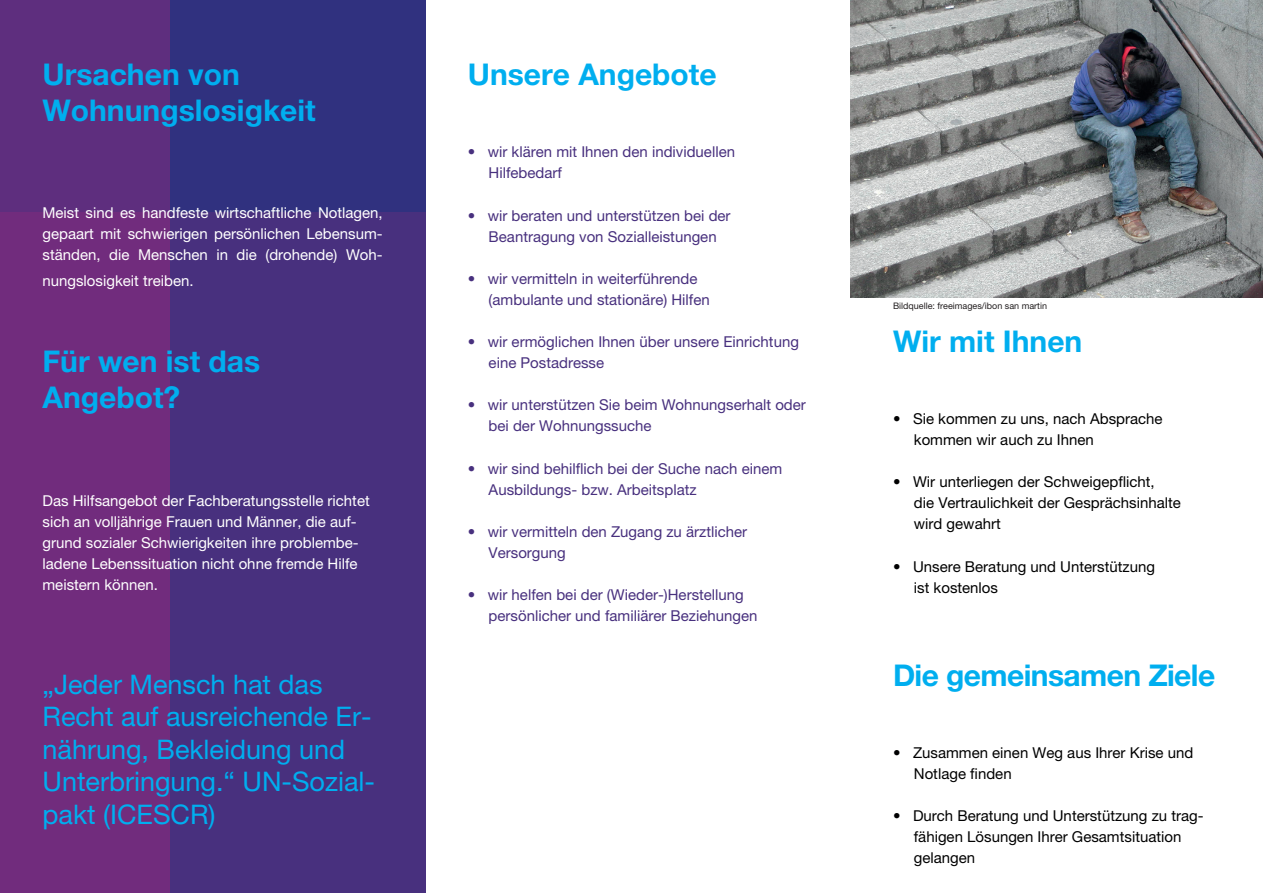
<style>
.page{position:relative;width:1263px;height:893px;background:#fff}
.page>*{position:absolute;margin:0;border:0;box-sizing:border-box;transform-origin:0 0}
.t1{font:700 30px/36px "Helvetica Neue LT Pro";color:#00aeef}
.t2{font:700 30px "Helvetica Neue LT Pro";letter-spacing:-.02em;color:#00aeef}
.t3{font:27px/32.4px "Helvetica Neue LT Pro";color:#00aeef}
.t4{font:15px/21px "Helvetica Neue LT Pro";color:#48307e}
.t5{font:15px/21px "Helvetica Neue LT Pro";color:#fff;text-align:justify}
.t6{font:15px/21px "Helvetica Neue LT Pro";color:#000001}
.t7{font:9px "Helvetica Neue LT Pro";color:#231f20}
</style>
<div class="page">
<div style="left:0;top:0;width:170px;height:213px;background:#5e2e7e"></div>
<div style="left:170px;top:0;width:255px;height:213px;background:#30317f"></div>
<div style="left:0;top:213px;width:170px;height:680px;background:#712c7d"></div>
<div style="left:170px;top:213px;width:255px;height:680px;background:#48307e"></div>
<img style="left:850px;top:0;width:413px;height:298px">
<p class="t1" style="left:43px;top:56px;width:275px">Ursachen von<br>Wohnungslosigkeit</p>
<p class="t5" style="left:43px;top:202px;width:342px">Meist sind es handfeste wirtschaftliche Notlagen, gepaart mit schwierigen persönlichen Lebensum&shy;ständen, die Menschen in die (drohende) Woh-</p>
<p class="t5" style="left:43px;top:270px;width:153px">nungslosigkeit treiben.</p>
<p class="t1" style="left:43px;top:343px;width:219px">Für wen ist das<br>Angebot?</p>
<p class="t5" style="left:43px;top:490px;width:329px;text-align:left">Das Hilfsangebot der Fachberatungsstelle richtet sich an volljährige Frauen und Männer, die auf&shy;grund sozialer Schwierigkeiten ihre problembe&shy;ladene Lebenssituation nicht ohne fremde Hilfe meistern können.</p>
<p class="t3" style="left:43px;top:668px;width:334px">„Jeder Mensch hat das<br>Recht auf ausreichende Er&shy;nährung, Bekleidung und<br>Unterbringung.“ UN-Sozial&shy;pakt (ICESCR)</p>
<p class="t1" style="left:468px;top:56px;width:250px">Unsere Angebote</p>
<p class="t4" style="left:489px;top:141px;width:248px;text-indent:-21px">• wir klären mit Ihnen den individuellen<br>Hilfebedarf</p>
<p class="t4" style="left:468px;top:204px;width:264px;text-align:center">• wir beraten und unterstützen bei der<br>Beantragung von Sozialleistungen</p>
<p class="t4" style="left:489px;top:268px;width:223px;text-indent:-21px">• wir vermitteln in weiterführende (ambulante und stationäre) Hilfen</p>
<p class="t4" style="left:489px;top:331px;width:312px;text-indent:-21px">• wir ermöglichen Ihnen über unsere Einrichtung eine Postadresse</p>
<p class="t4" style="left:489px;top:394px;width:319px;text-indent:-21px">• wir unterstützen Sie beim Wohnungserhalt oder bei der Wohnungssuche</p>
<p class="t4" style="left:489px;top:457px;width:295px;text-indent:-21px">• wir sind behilflich bei der Suche nach einem<br>Ausbildungs- bzw. Arbeitsplatz</p>
<p class="t4" style="left:489px;top:521px;width:260px;text-indent:-21px">• wir vermitteln den Zugang zu ärztlicher<br>Versorgung</p>
<p class="t4" style="left:489px;top:584px;width:270px;text-indent:-21px">• wir helfen bei der (Wieder-)Herstellung persönlicher und familiärer Beziehungen</p>
<p class="t7" style="left:893px;top:301px;width:156px">Bildquelle: freeimages/ibon san martin</p>
<p class="t1" style="left:893px;top:323px;width:191px">Wir mit Ihnen</p>
<p class="t6" style="left:914px;top:408px;width:250px;text-indent:-21px">• Sie kommen zu uns, nach Absprache kommen wir auch zu Ihnen</p>
<p class="t6" style="left:914px;top:471px;width:268px;text-indent:-21px">• Wir unterliegen der Schweigepflicht,<br>die Vertraulichkeit der Gesprächsinhalte wird gewahrt</p>
<p class="t6" style="left:914px;top:556px;width:243px;text-indent:-21px">• Unsere Beratung und Unterstützung ist kostenlos</p>
<p class="t2" style="left:893px;top:657px;width:324px">Die gemeinsamen Ziele</p>
<p class="t6" style="left:914px;top:742px;width:281px;text-indent:-21px">• Zusammen einen Weg aus Ihrer Krise und<br>Notlage finden</p>
<p class="t6" style="left:914px;top:805px;width:291px;text-indent:-21px">• Durch Beratung und Unterstützung zu trag&shy;fähigen Lösungen Ihrer Gesamtsituation gelangen</p>
</div>
